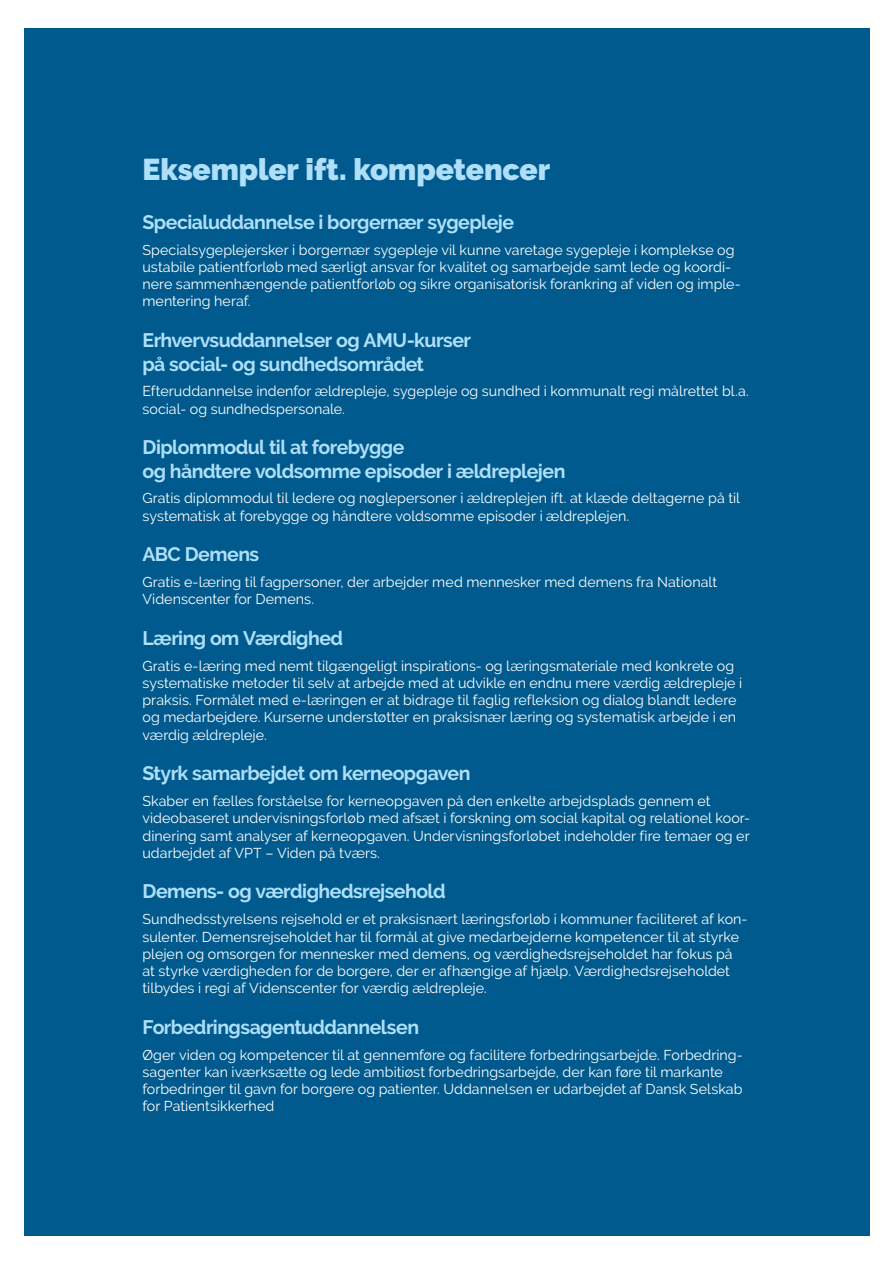
<style>
.page{position:relative;width:893px;height:1263px;background:#fff}
.page>*{position:absolute;margin:0;border:0;box-sizing:border-box;transform-origin:0 0}
.t1{font:900 30px "Raleway";letter-spacing:-.005em;color:#afdff9}
.t2{font:700 19.5px/23.4px "Raleway";letter-spacing:-.025em;color:#afdff9}
.t3{font:14.25px/17.2px "Raleway";letter-spacing:.005em;color:#fff}
</style>
<div class="page">
<div style="left:24px;top:28px;width:845px;height:1207px;background:#005a8d"></div>
<h1 class="t1" style="left:142px;top:152px;width:409px">Eksempler ift. kompetencer</h1>
<h2 class="t2" style="left:142px;top:210px;width:373px">Specialuddannelse i borgernær sygepleje</h2>
<p class="t3" style="left:142px;top:241px;width:600px">Specialsygeplejersker i borgernær sygepleje vil kunne varetage sygepleje i komplekse og ustabile patientforløb med særligt ansvar for kvalitet og samarbejde samt lede og koordi&shy;nere sammenhængende patientforløb og sikre organisatorisk forankring af viden og imple&shy;mentering heraf.</p>
<h2 class="t2" style="left:142px;top:329px;width:330px">Erhvervsuddannelser og AMU-kurser på social- og sundhedsområdet</h2>
<p class="t3" style="left:142px;top:383px;width:608px">Efteruddannelse indenfor ældrepleje, sygepleje og sundhed i kommunalt regi målrettet bl.a. social- og sundhedspersonale.</p>
<h2 class="t2" style="left:142px;top:436px;width:424px">Diplommodul til at forebygge<br>og håndtere voldsomme episoder i ældreplejen</h2>
<p class="t3" style="left:142px;top:490px;width:599px">Gratis diplommodul til ledere og nøglepersoner i ældreplejen ift. at klæde deltagerne på til systematisk at forebygge og håndtere voldsomme episoder i ældreplejen.</p>
<h2 class="t2" style="left:142px;top:543px;width:118px">ABC Demens</h2>
<p class="t3" style="left:142px;top:573px;width:576px">Gratis e-læring til fagpersoner, der arbejder med mennesker med demens fra Nationalt<br>Videnscenter for Demens.</p>
<h2 class="t2" style="left:142px;top:626px;width:202px">Læring om Værdighed</h2>
<p class="t3" style="left:142px;top:657px;width:601px">Gratis e-læring med nemt tilgængeligt inspirations- og læringsmateriale med konkrete og systematiske metoder til selv at arbejde med at udvikle en endnu mere værdig ældrepleje i praksis. Formålet med e-læringen er at bidrage til faglig refleksion og dialog blandt ledere og medarbejdere. Kurserne understøtter en praksisnær læring og systematisk arbejde i en værdig ældrepleje.</p>
<h2 class="t2" style="left:142px;top:762px;width:330px">Styrk samarbejdet om kerneopgaven</h2>
<p class="t3" style="left:142px;top:792px;width:609px">Skaber en fælles forståelse for kerneopgaven på den enkelte arbejdsplads gennem et videobaseret undervisningsforløb med afsæt i forskning om social kapital og relationel koor&shy;dinering samt analyser af kerneopgaven. Undervisningsforløbet indeholder fire temaer og er udarbejdet af VPT – Viden på tværs.</p>
<h2 class="t2" style="left:142px;top:880px;width:305px">Demens- og værdighedsrejsehold</h2>
<p class="t3" style="left:142px;top:910px;width:607px">Sundhedsstyrelsens rejsehold er et praksisnært læringsforløb i kommuner faciliteret af kon&shy;sulenter. Demensrejseholdet har til formål at give medarbejderne kompetencer til at styrke plejen og omsorgen for mennesker med demens, og værdighedsrejseholdet har fokus på at styrke værdigheden for de borgere, der er afhængige af hjælp. Værdighedsrejseholdet tilbydes i regi af Videnscenter for værdig ældrepleje.</p>
<h2 class="t2" style="left:142px;top:1015px;width:278px">Forbedringsagentuddannelsen</h2>
<p class="t3" style="left:142px;top:1046px;width:602px">Øger viden og kompetencer til at gennemføre og facilitere forbedringsarbejde. Forbedring&shy;sagenter kan iværksætte og lede ambitiøst forbedringsarbejde, der kan føre til markante forbedringer til gavn for borgere og patienter. Uddannelsen er udarbejdet af Dansk Selskab for Patientsikkerhed</p>
</div>
